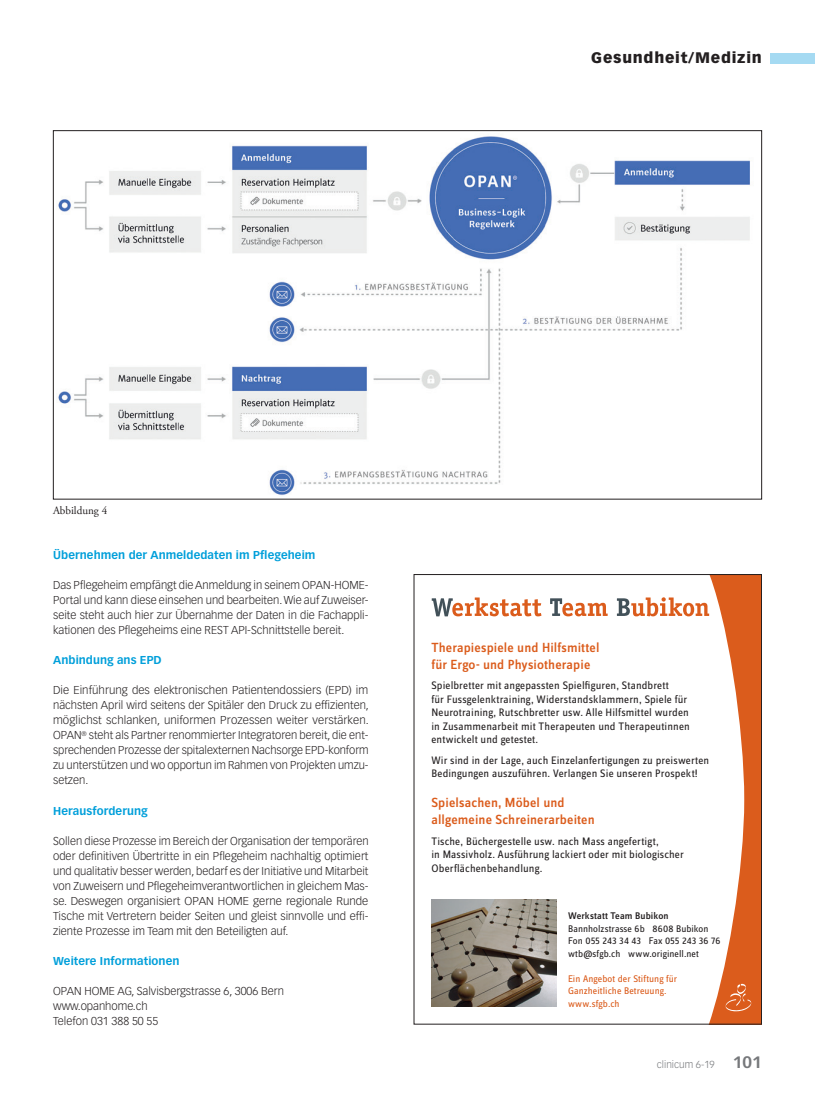
<style>
.page{position:relative;width:815px;height:1099px;background:#fff}
.page>*{position:absolute;margin:0;border:0;box-sizing:border-box;transform-origin:0 0}
.t1{font:900 15px "Vectora LT Std";letter-spacing:.05em;color:#231f20}
.t2{font:500 13.75px/16.5px "Zine Sans Dis";letter-spacing:.01em;color:#db5c1c}
.Lauftext{font:300 11.25px/15px "Vectora LT Std";color:#231f20;text-align:justify}
.t3{font:11.25px/13.5px "Zine Sans Dis";letter-spacing:.015em;color:#231f20}
.ZT_GM{font:700 11.25px "Vectora LT Std";letter-spacing:.005em;color:#009fda}
.Legende{font:11.25px "Adobe Garamond Pro";color:#231f20}
.t4{font:10px/12.5px "Zine Sans Dis";letter-spacing:.01em;color:#231f20}
.t5{font:10px/12.5px "Zine Sans Dis";letter-spacing:.01em;color:#db5c1c}
.t6{font:300 10px "Vectora LT Std";color:#76787b}
.s1{font-weight:500}
.s2{font-weight:700;font-size:16.25px}
</style>
<div class="page">
<div style="left:770px;top:53px;width:45px;height:10px;background:#a5daf2"></div>
<img style="left:58px;top:136px;width:692px;height:360px">
<img style="left:431px;top:899px;width:126px;height:107px">
<svg style="left:432px;top:597px;width:109px;height:19px"></svg>
<svg style="left:550px;top:598px;width:58px;height:18px"></svg>
<svg style="left:617px;top:574px;width:145px;height:450px"></svg>
<h1 class="t1" style="left:591px;top:49px;width:172px">Gesundheit/Medizin</h1>
<p class="Legende" style="left:53px;top:504px;width:56px">Abbildung 4</p>
<p class="ZT_GM" style="left:53px;top:548px;width:264px">Übernehmen der Anmeldedaten im Pflegeheim</p>
<p class="Lauftext" style="left:53px;top:578px;width:317px">Das Pflegeheim empfängt die Anmeldung in seinem OPAN-HOME-Portal und kann diese einsehen und bearbeiten. Wie auf Zuweiser&shy;seite steht auch hier zur Übernahme der Daten in die Fachappli&shy;kationen des Pflegeheims eine REST API-Schnittstelle bereit.</p>
<p class="ZT_GM" style="left:53px;top:653px;width:110px">Anbindung ans EPD</p>
<p class="Lauftext" style="left:53px;top:683px;width:317px">Die Einführung des elektronischen Patientendossiers (EPD) im nächsten April wird seitens der Spitäler den Druck zu effizienten, möglichst schlanken, uniformen Prozessen weiter verstärken.<br>OPAN<sup>®</sup> steht als Partner renommierter Integratoren bereit, die ent&shy;sprechenden Prozesse der spitalexternen Nachsorge EPD-konform zu unterstützen und wo opportun im Rahmen von Projekten umzu&shy;setzen.</p>
<p class="ZT_GM" style="left:53px;top:803px;width:96px">Herausforderung</p>
<p class="Lauftext" style="left:53px;top:833px;width:317px">Sollen diese Prozesse im Bereich der Organisation der temporären oder definitiven Übertritte in ein Pflegeheim nachhaltig optimiert und qualitativ besser werden, bedarf es der Initiative und Mitarbeit von Zuweisern und Pflegeheimverantwortlichen in gleichem Mas&shy;se. Deswegen organisiert OPAN HOME gerne regionale Runde Tische mit Vertretern beider Seiten und gleist sinnvolle und effi&shy;ziente Prozesse im Team mit den Beteiligten auf.</p>
<p class="ZT_GM" style="left:53px;top:953px;width:128px">Weitere Informationen</p>
<p class="Lauftext" style="left:53px;top:983px;width:232px">OPAN HOME AG, Salvisbergstrasse 6, 3006 Bern</p>
<p class="Lauftext" style="left:53px;top:998px;width:96px">www.opanhome.ch</p>
<p class="Lauftext" style="left:53px;top:1013px;width:107px">Telefon 031 388 50 55</p>
<p class="t2" style="left:431px;top:640px;width:170px">Therapiespiele und Hilfsmittel für Ergo- und Physiotherapie</p>
<p class="t3" style="left:431px;top:679px;width:260px">Spielbretter mit angepassten Spielfiguren, Standbrett<br>für Fussgelenktraining, Widerstandsklammern, Spiele für Neurotraining, Rutschbretter usw. Alle Hilfsmittel wurden in Zusammenarbeit mit Therapeuten und Therapeutinnen entwickelt und getestet.</p>
<p class="t3" style="left:431px;top:754px;width:279px">Wir sind in der Lage, auch Einzelanfertigungen zu preiswerten<br>Bedingungen auszuführen. Verlangen Sie unseren Prospekt!</p>
<p class="t2" style="left:431px;top:795px;width:165px">Spielsachen, Möbel und allgemeine Schreinerarbeiten</p>
<p class="t3" style="left:431px;top:834px;width:254px">Tische, Büchergestelle usw. nach Mass angefertigt,<br>in Massivholz. Ausführung lackiert oder mit biologischer<br>Oberflächenbehandlung.</p>
<p class="t4" style="left:568px;top:910px;width:154px"><span class="s1">Werkstatt Team Bubikon<br></span>Bannholzstrasse 6b 8608 Bubikon<br>Fon 055 243 34 43 Fax 055 243 36 76 wtb@sfgb.ch www.originell.net</p>
<p class="t5" style="left:568px;top:972px;width:111px">Ein Angebot der Stiftung für<br>Ganzheitliche Betreuung. www.sfgb.ch</p>
<p class="t6" style="left:657px;top:1058px;width:106px">clinicum 6-19 <span class="s2">101</span></p>
</div>
